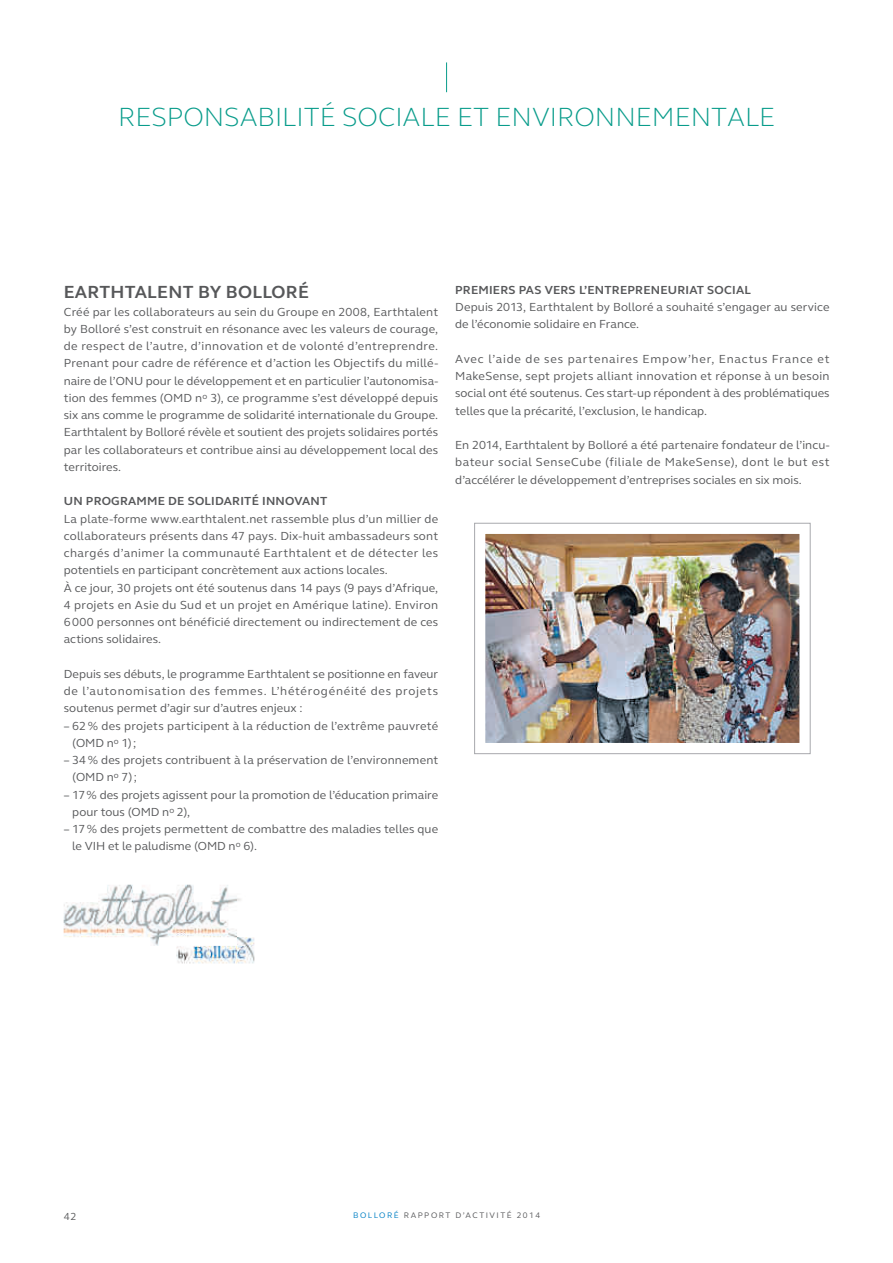
<style>
.page{position:relative;width:893px;height:1263px;background:#fff}
.page>*{position:absolute;margin:0;border:0;box-sizing:border-box;transform-origin:0 0}
.t1{font:300 27px "+DMSAOXFS Elliot";color:#099c8b}
.t2{font:700 18px "+EMJXBYFS Elliot";letter-spacing:.02em;color:#57585a}
.t3{font:12px/17.2px "+MYIVEEFS Elliot";letter-spacing:.01em;color:#57585a}
.t4{font:700 12px "+EMJXBYFS Elliot";letter-spacing:.02em;color:#57585a}
.t5{font:10.5px "+MYIVEEFS Elliot";color:#57585a}
.t6{font:8.25px "+MYIVEEFS Elliot";letter-spacing:.18em;color:#57585a}
.s1{color:#0080c5}
</style>
<div class="page">
<img style="left:64px;top:884px;width:191px;height:80px">
<img style="left:474px;top:522px;width:337px;height:232px">
<hr style="left:446px;top:62px;width:1px;height:30px;background:#099c8b">
<h1 class="t1" style="left:118px;top:102px;width:658px">RESPONSABILITÉ SOCIALE ET ENVIRONNEMENTALE</h1>
<h2 class="t2" style="left:64px;top:282px;width:247px">EARTHTALENT BY BOLLORÉ</h2>
<p class="t3" style="left:64px;top:303px;width:376px;text-align:justify">Créé par les collaborateurs au sein du Groupe en 2008, Earthtalent by Bolloré s’est construit en résonance avec les valeurs de courage, de respect de l’autre, d’innovation et de volonté d’entreprendre.<br>Prenant pour cadre de référence et d’action les Objectifs du millé&shy;naire de l’ONU pour le développement et en particulier l’autonomisa&shy;tion des femmes (OMD n<sup>o</sup> 3), ce programme s’est développé depuis six ans comme le programme de solidarité internationale du Groupe.<br>Earthtalent by Bolloré révèle et soutient des projets solidaires portés par les collaborateurs et contribue ainsi au développement local des territoires.</p>
<p class="t4" style="left:64px;top:494px;width:265px">UN PROGRAMME DE SOLIDARITÉ INNOVANT</p>
<p class="t3" style="left:64px;top:510px;width:376px">La plate-forme www.earthtalent.net rassemble plus d’un millier de collaborateurs présents dans 47 pays. Dix-huit ambassadeurs sont chargés d’animer la communauté Earthtalent et de détecter les potentiels en participant concrètement aux actions locales.<br>À ce jour, 30 projets ont été soutenus dans 14 pays (9 pays d’Afrique, 4 projets en Asie du Sud et un projet en Amérique latine). Environ 6 000 personnes ont bénéficié directement ou indirectement de ces actions solidaires.</p>
<p class="t3" style="left:64px;top:665px;width:376px;text-align:justify">Depuis ses débuts, le programme Earthtalent se positionne en faveur de l’autonomisation des femmes. L’hétérogénéité des projets soutenus permet d’agir sur d’autres enjeux :</p>
<p class="t3" style="left:72px;top:717px;width:367px;text-indent:-8px">– 62 % des projets participent à la réduction de l’extrême pauvreté (OMD n<sup>o</sup> 1) ;</p>
<p class="t3" style="left:72px;top:751px;width:367px;text-indent:-8px">– 34 % des projets contribuent à la préservation de l’environnement (OMD n<sup>o</sup> 7) ;</p>
<p class="t3" style="left:72px;top:786px;width:367px;text-indent:-8px">– 17 % des projets agissent pour la promotion de l’éducation primaire pour tous (OMD n<sup>o</sup> 2),</p>
<p class="t3" style="left:72px;top:820px;width:367px;text-indent:-8px">– 17 % des projets permettent de combattre des maladies telles que le VIH et le paludisme (OMD n<sup>o</sup> 6).</p>
<p class="t4" style="left:455px;top:283px;width:297px">PREMIERS PAS VERS L’ENTREPRENEURIAT SOCIAL</p>
<p class="t3" style="left:455px;top:298px;width:376px">Depuis 2013, Earthtalent by Bolloré a souhaité s’engager au service de l’économie solidaire en France.</p>
<p class="t3" style="left:455px;top:350px;width:376px;text-align:justify">Avec l’aide de ses partenaires Empow’her, Enactus France et MakeSense, sept projets alliant innovation et réponse à un besoin social ont été soutenus. Ces start-up répondent à des problématiques telles que la précarité, l’exclusion, le handicap.</p>
<p class="t3" style="left:455px;top:436px;width:376px;text-align:justify">En 2014, Earthtalent by Bolloré a été partenaire fondateur de l’incu&shy;bateur social SenseCube (filiale de MakeSense), dont le but est d’accélérer le développement d’entreprises sociales en six mois.</p>
<p class="t5" style="left:64px;top:1210px;width:14px">42</p>
<p class="t6" style="left:353px;top:1211px;width:188px"><span class="s1">BOLLORÉ</span> RAPPORT D’ACTIVITÉ 2014</p>
</div>
